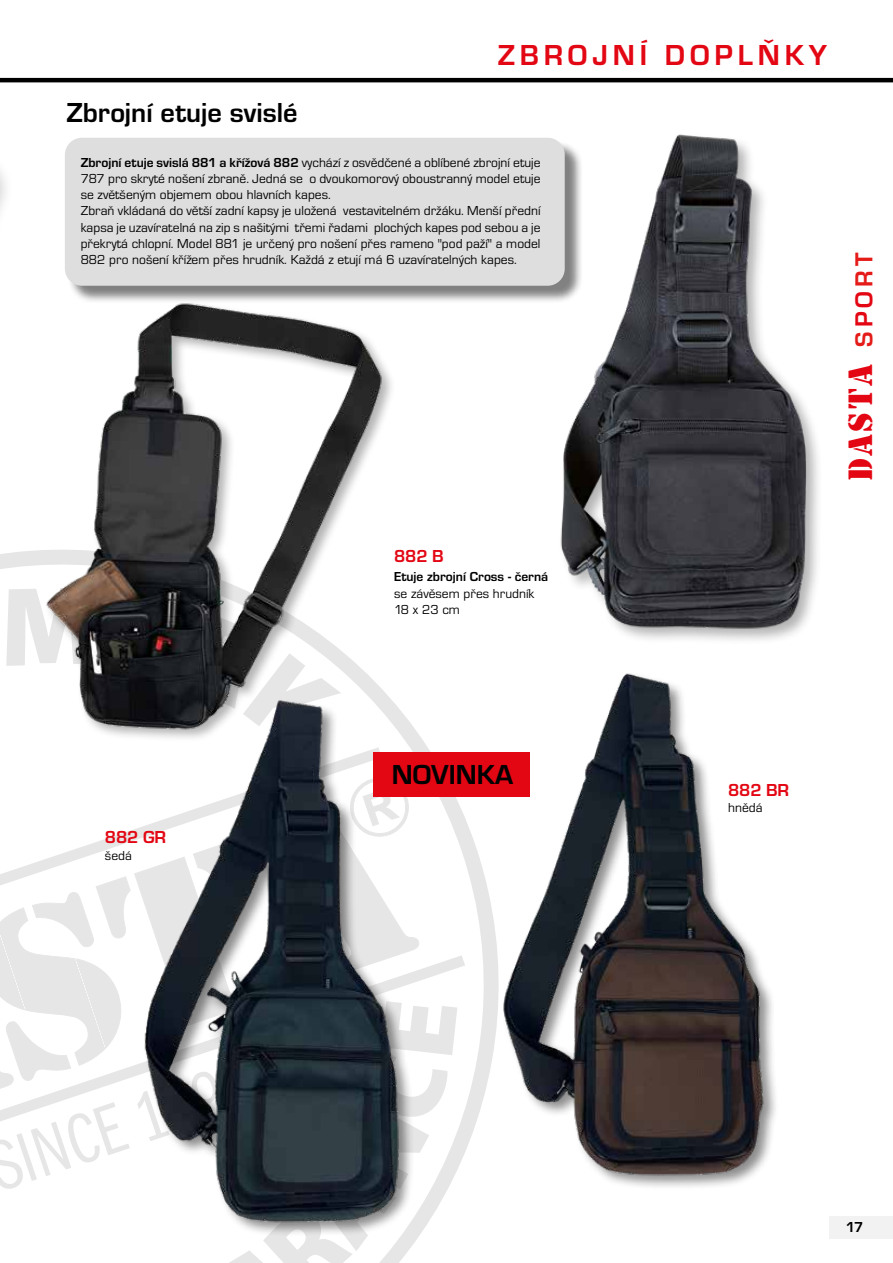
<style>
.page{position:relative;width:893px;height:1263px;background:#fff}
.page>*{position:absolute;margin:0;border:0;box-sizing:border-box;transform-origin:0 0}
.t1{font:34.95px "Stencil";letter-spacing:.075em;color:#e30613}
.t2{font:700 30px "Eurostile TOT";letter-spacing:.165em;color:#e30613}
.t3{font:700 28.5px "Eurostile TOT";color:#000}
.t4{font:700 25.5px "Eurostile TOT";letter-spacing:.165em;color:#e41b18}
.t5{font:700 18px "Eurostile TOT";letter-spacing:-.01em;color:#e30613}
.t6{font:700 15px "Eurostile TOT";color:#000}
.t7{font:13.5px/16.2px "Eurostile TOT";color:#000}
.t8{font:700 13.5px "Eurostile TOT";color:#000}
.s1{font-weight:700}
.s2{color:#e30613}
</style>
<div class="page">
<div style="left:829px;top:1216px;width:64px;height:22px;background:#f2f2f2"></div>
<svg style="left:0;top:797px;width:464px;height:373px"></svg>
<svg style="left:0;top:1102px;width:98px;height:87px"></svg>
<svg style="left:229px;top:1001px;width:228px;height:262px"></svg>
<hr style="left:0;top:78px;width:893px;height:4px;background:#000">
<div style="left:67px;top:140px;width:516px;height:165px;background:#000;opacity:.5"></div>
<div style="left:65px;top:138px;width:500px;height:148px;background:#dedede;border-radius:17px"></div>
<img style="left:27px;top:272px;width:372px;height:457px">
<img style="left:464px;top:673px;width:312px;height:514px">
<img style="left:0;top:77px;width:27px;height:589px">
<img style="left:512px;top:134px;width:307px;height:506px">
<img style="left:98px;top:674px;width:355px;height:555px">
<div style="left:373px;top:752px;width:156px;height:45px;background:#e30613"></div>
<h3 class="t3" style="left:66px;top:97px;width:233px">Zbrojní etuje svislé</h3>
<h2 class="t2" style="left:498px;top:39px;width:331px">ZBROJNÍ DOPLŇKY</h2>
<p class="t7" style="left:81px;top:154px;width:461px"><span class="s1">Zbrojní etuje svislá 881 a křížová 882</span> vychází z osvědčené a oblíbené zbrojní etuje 787 pro skryté nošení zbraně. Jedná se o dvoukomorový oboustranný model etuje se zvětšeným objemem obou hlavních kapes.<br>Zbraň vkládaná do větší zadní kapsy je uložená vestavitelném držáku. Menší přední kapsa je uzavíratelná na zip s našitými třemi řadami plochých kapes pod sebou a je překrytá chlopní. Model 881 je určený pro nošení přes rameno "pod paží" a model 882 pro nošení křížem přes hrudník. Každá z etují má 6 uzavíratelných kapes.</p>
<h3 class="t4" style="left:850px;top:347px;width:96px;rotate:-90deg">S<span class="s2">PO</span>RT</h3>
<h1 class="t1" style="left:840px;top:481px;width:118px;rotate:-90deg">DASTA</h1>
<h3 class="t5" style="left:394px;top:546px;width:51px">882 B</h3>
<p class="t8" style="left:394px;top:570px;width:156px">Etuje zbrojní Cross - černá</p>
<p class="t7" style="left:394px;top:585px;width:142px">se závěsem přes hrudník<br>18 x 23 cm</p>
<h3 class="t5" style="left:105px;top:828px;width:63px">882 GR</h3>
<p class="t7" style="left:105px;top:847px;width:28px">šedá</p>
<h3 class="t3" style="left:392px;top:759px;width:123px">NOVINKA</h3>
<h3 class="t5" style="left:728px;top:780px;width:63px">882 BR</h3>
<p class="t7" style="left:728px;top:800px;width:36px">hnědá</p>
<p class="t6" style="left:846px;top:1219px;width:19px">17</p>
</div>
